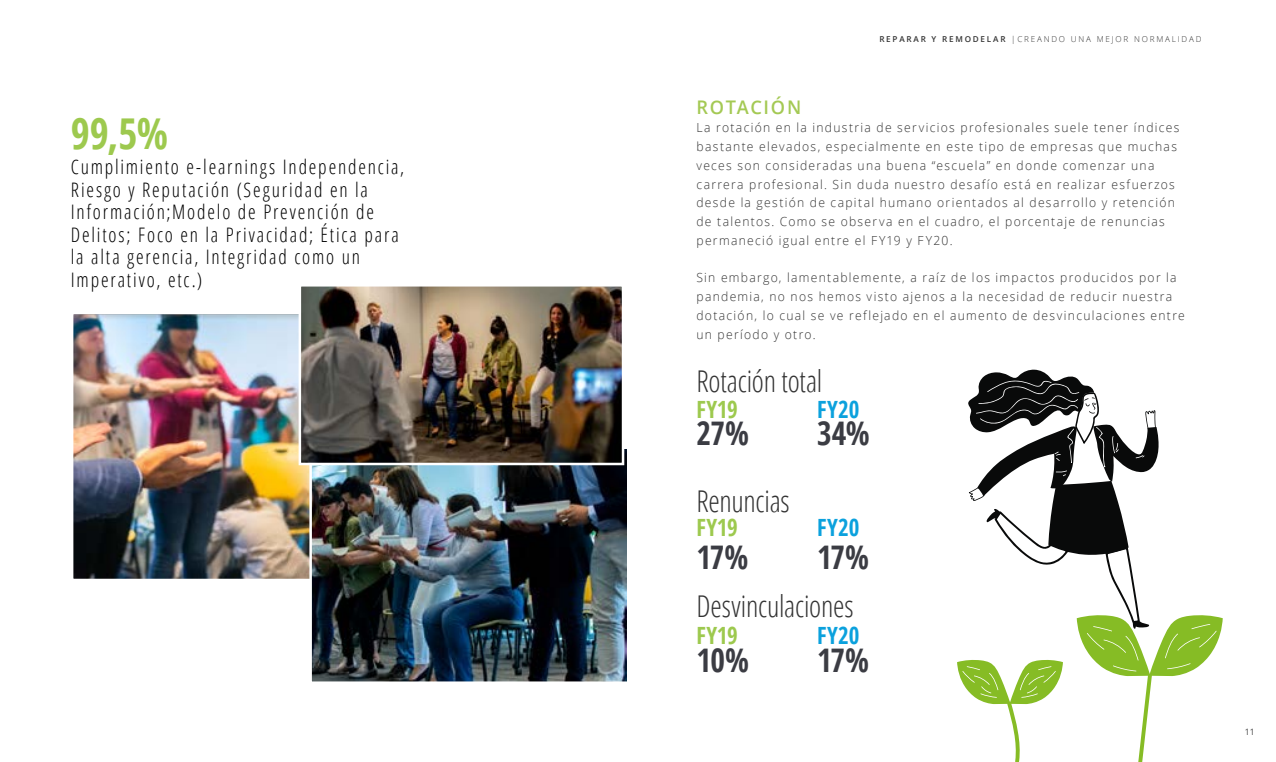
<style>
.page{position:relative;width:1276px;height:762px;background:#fff}
.page>*{position:absolute;margin:0;border:0;box-sizing:border-box;transform-origin:0 0}
.t1{font:700 42.5px "Open Sans Condensed";color:#9dc94e}
.t2{font:700 32.5px "Open Sans Condensed";letter-spacing:-.03em;color:#3b3c43}
.t3{font:300 30px "Open Sans Condensed";letter-spacing:-.01em;color:#333}
.t4{font:700 23.75px "Open Sans Condensed";letter-spacing:-.015em;color:#9dc94e}
.t5{font:700 23.75px "Open Sans Condensed";letter-spacing:.01em;color:#0ba1dd}
.t6{font:300 20px/22.5px "Open Sans Condensed";letter-spacing:.095em;color:#000}
.t7{font:600 18.75px "Open Sans";letter-spacing:.09em;color:#a4c954}
.t8{font:300 12.5px/18.8px "Open Sans";letter-spacing:.105em;color:#333}
.t9{font:8.75px "Open Sans";color:#4d4d4d}
.t10{font:300 8.12px "Open Sans";letter-spacing:.22em;color:#333}
.s1{font-weight:600}
</style>
<div class="page">
<img style="left:74px;top:315px;width:235px;height:263px">
<div style="left:71px;top:312px;width:256px;height:269px;border:2px solid #fff"></div>
<svg style="left:957px;top:369px;width:265px;height:392px"></svg>
<img style="left:312px;top:449px;width:315px;height:232px">
<div style="left:309px;top:446px;width:321px;height:238px;border:2px solid #fff"></div>
<img style="left:302px;top:287px;width:319px;height:175px">
<div style="left:299px;top:284px;width:325px;height:181px;border:2px solid #fff"></div>
<h1 class="t1" style="left:71px;top:104px;width:99px">99,5%</h1>
<h3 class="t6" style="left:71px;top:155px;width:335px">Cumplimiento e-learnings Independencia, Riesgo y Reputación (Seguridad en la Información;Modelo de Prevención de Delitos; Foco en la Privacidad; Ética para la alta gerencia, Integridad como un Imperativo, etc.)</h3>
<p class="t10" style="left:879px;top:33px;width:324px"><span class="s1">REPARAR Y REMODELAR</span> |CREANDO UNA MEJOR NORMALIDAD</p>
<h3 class="t7" style="left:696px;top:94px;width:106px">ROTACIÓN</h3>
<p class="t8" style="left:696px;top:118px;width:484px">La rotación en la industria de servicios profesionales suele tener índices bastante elevados, especialmente en este tipo de empresas que muchas veces son consideradas una buena “escuela” en donde comenzar una carrera profesional. Sin duda nuestro desafío está en realizar esfuerzos desde la gestión de capital humano orientados al desarrollo y retención de talentos. Como se observa en el cuadro, el porcentaje de renuncias permaneció igual entre el FY19 y FY20.</p>
<p class="t8" style="left:696px;top:268px;width:490px">Sin embargo, lamentablemente, a raíz de los impactos producidos por la pandemia, no nos hemos visto ajenos a la necesidad de reducir nuestra dotación, lo cual se ve reflejado en el aumento de desvinculaciones entre un período y otro.</p>
<h3 class="t3" style="left:696px;top:361px;width:127px">Rotación total</h3>
<h2 class="t2" style="left:696px;top:410px;width:54px">27%</h2>
<h2 class="t2" style="left:817px;top:410px;width:54px">34%</h2>
<h3 class="t4" style="left:696px;top:392px;width:43px">FY19</h3>
<h3 class="t5" style="left:817px;top:392px;width:44px">FY20</h3>
<h3 class="t3" style="left:696px;top:481px;width:95px">Renuncias</h3>
<h2 class="t2" style="left:696px;top:534px;width:53px">17%</h2>
<h2 class="t2" style="left:817px;top:534px;width:53px">17%</h2>
<h3 class="t4" style="left:696px;top:511px;width:43px">FY19</h3>
<h3 class="t5" style="left:817px;top:511px;width:44px">FY20</h3>
<h3 class="t3" style="left:696px;top:586px;width:159px">Desvinculaciones</h3>
<h2 class="t2" style="left:696px;top:637px;width:54px">10%</h2>
<h2 class="t2" style="left:817px;top:637px;width:53px">17%</h2>
<h3 class="t4" style="left:696px;top:619px;width:43px">FY19</h3>
<h3 class="t5" style="left:817px;top:619px;width:44px">FY20</h3>
<p class="t9" style="left:1244px;top:726px;width:12px">11</p>
</div>
